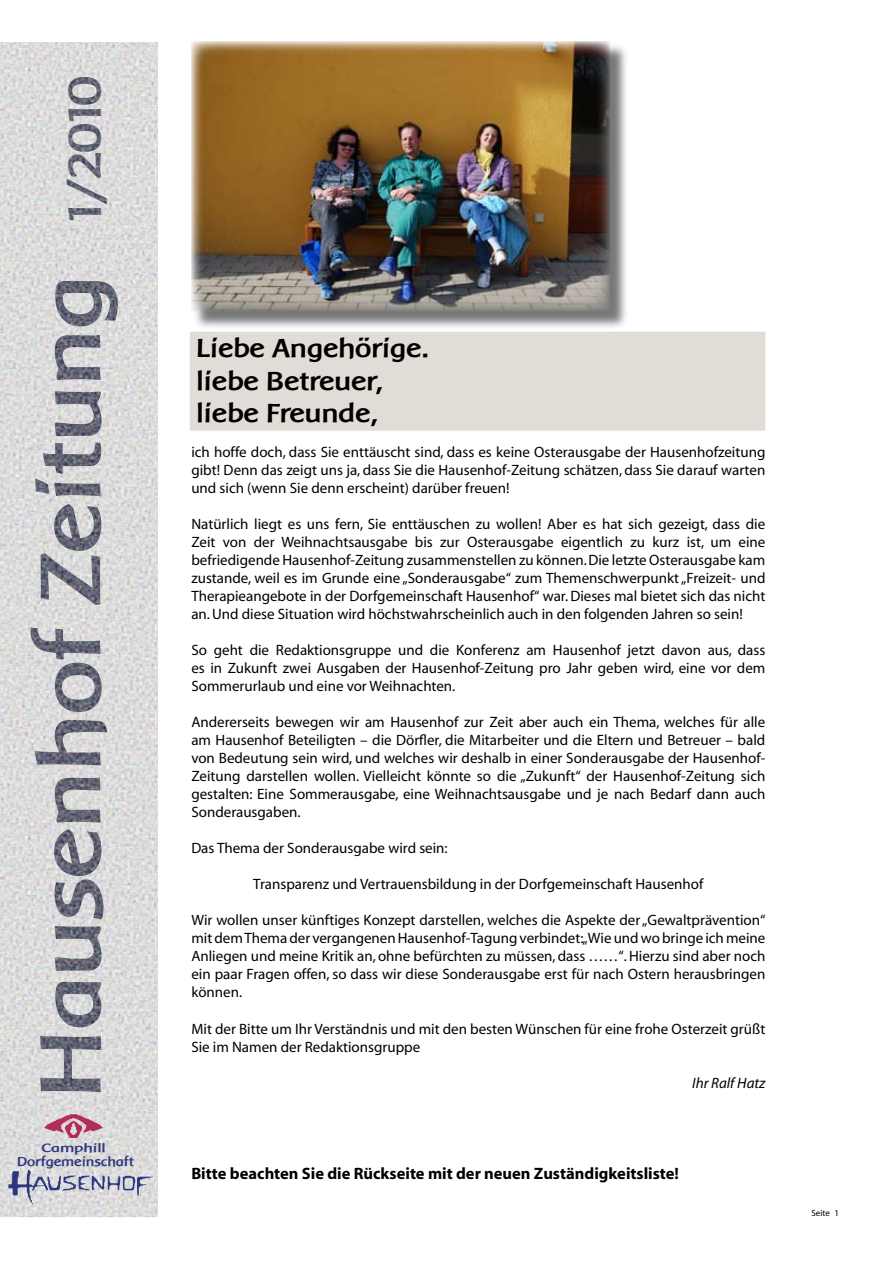
<style>
.page{position:relative;width:893px;height:1263px;background:#fff}
.page>*{position:absolute;margin:0;border:0;box-sizing:border-box;transform-origin:0 0}
.t1{font:700 90px "Platonia";color:#0c112f}
.t2{font:700 27px/32.4px "Platonia";color:#000}
.t3{font:700 16.5px "Myriad";color:#000}
.t4{font:15px/18px "Myriad";color:#000;text-align:justify}
.t5{font:italic 15px "Myriad";color:#000}
.t6{font:700 13.5px "Platonia";color:#2f387e}
.t7{font:700 12.3px "Platonia";color:#2f387e;scale:1.2 1}
.t8{font:9px "Myriad";color:#000}
.s1{font-size:46.8px}
</style>
<div class="page">
<div style="left:191px;top:332px;width:574px;height:98px;background:#e1ddd6"></div>
<div style="left:190px;top:332px;width:575px;height:99px;border:2px solid #e1ddd6"></div>
<div style="left:193px;top:43px;width:436px;height:289px;background:#000;opacity:.54"></div>
<img style="left:191px;top:41px;width:418px;height:270px">
<img style="left:0;top:42px;width:157px;height:1176px">
<img style="left:6px;top:1170px;width:146px;height:34px">
<img style="left:44px;top:1114px;width:59px;height:24px">
<h1 class="t1" style="left:22px;top:1095px;width:1022px;rotate:-90deg">Hausenhof Zeitung <span class="s1">1/2010</span></h1>
<p class="t7" style="left:42px;top:1141px;width:55px">Camphill</p>
<p class="t6" style="left:17px;top:1154px;width:118px">Dorfgemeinschaft</p>
<h2 class="t2" style="left:197px;top:332px;width:234px">Liebe Angehörige. liebe Betreuer, liebe Freunde,</h2>
<p class="t4" style="left:191px;top:444px;width:576px">ich hoffe doch, dass Sie enttäuscht sind, dass es keine Osterausgabe der Hausenhofzeitung gibt! Denn das zeigt uns ja, dass Sie die Hausenhof-Zeitung schätzen, dass Sie darauf warten und sich (wenn Sie denn erscheint) darüber freuen!</p>
<p class="t4" style="left:191px;top:516px;width:576px">Natürlich liegt es uns fern, Sie enttäuschen zu wollen! Aber es hat sich gezeigt, dass die Zeit von der Weihnachtsausgabe bis zur Osterausgabe eigentlich zu kurz ist, um eine befriedigende Hausenhof-Zeitung zusammenstellen zu können. Die letzte Osterausgabe kam zustande, weil es im Grunde eine „Sonderausgabe“ zum Themenschwerpunkt „Freizeit- und Therapieangebote in der Dorfgemeinschaft Hausenhof“ war. Dieses mal bietet sich das nicht an. Und diese Situation wird höchstwahrscheinlich auch in den folgenden Jahren so sein!</p>
<p class="t4" style="left:191px;top:642px;width:576px">So geht die Redaktionsgruppe und die Konferenz am Hausenhof jetzt davon aus, dass es in Zukunft zwei Ausgaben der Hausenhof-Zeitung pro Jahr geben wird, eine vor dem Sommerurlaub und eine vor Weihnachten.</p>
<p class="t4" style="left:191px;top:714px;width:576px">Andererseits bewegen wir am Hausenhof zur Zeit aber auch ein Thema, welches für alle am Hausenhof Beteiligten – die Dörfler, die Mitarbeiter und die Eltern und Betreuer – bald von Bedeutung sein wird, und welches wir deshalb in einer Sonderausgabe der Hausenhof-Zeitung darstellen wollen. Vielleicht könnte so die „Zukunft“ der Hausenhof-Zeitung sich gestalten: Eine Sommerausgabe, eine Weihnachtsausgabe und je nach Bedarf dann auch Sonderausgaben.</p>
<p class="t4" style="left:191px;top:840px;width:258px">Das Thema der Sonderausgabe wird sein:</p>
<p class="t4" style="left:253px;top:876px;width:452px">Transparenz und Vertrauensbildung in der Dorfgemeinschaft Hausenhof</p>
<p class="t4" style="left:191px;top:912px;width:576px">Wir wollen unser künftiges Konzept darstellen, welches die Aspekte der „Gewaltprävention“ mit dem Thema der vergangenen Hausenhof-Tagung verbindet: „Wie und wo bringe ich meine Anliegen und meine Kritik an, ohne befürchten zu müssen, dass ……“. Hierzu sind aber noch ein paar Fragen offen, so dass wir diese Sonderausgabe erst für nach Ostern herausbringen können.</p>
<p class="t4" style="left:191px;top:1020px;width:575px">Mit der Bitte um Ihr Verständnis und mit den besten Wünschen für eine frohe Osterzeit grüßt<br>Sie im Namen der Redaktionsgruppe</p>
<p class="t5" style="left:692px;top:1075px;width:75px">Ihr Ralf Hatz</p>
<p class="t3" style="left:191px;top:1165px;width:489px">Bitte beachten Sie die Rückseite mit der neuen Zuständigkeitsliste!</p>
<p class="t8" style="left:811px;top:1208px;width:20px">Seite</p>
</div>
